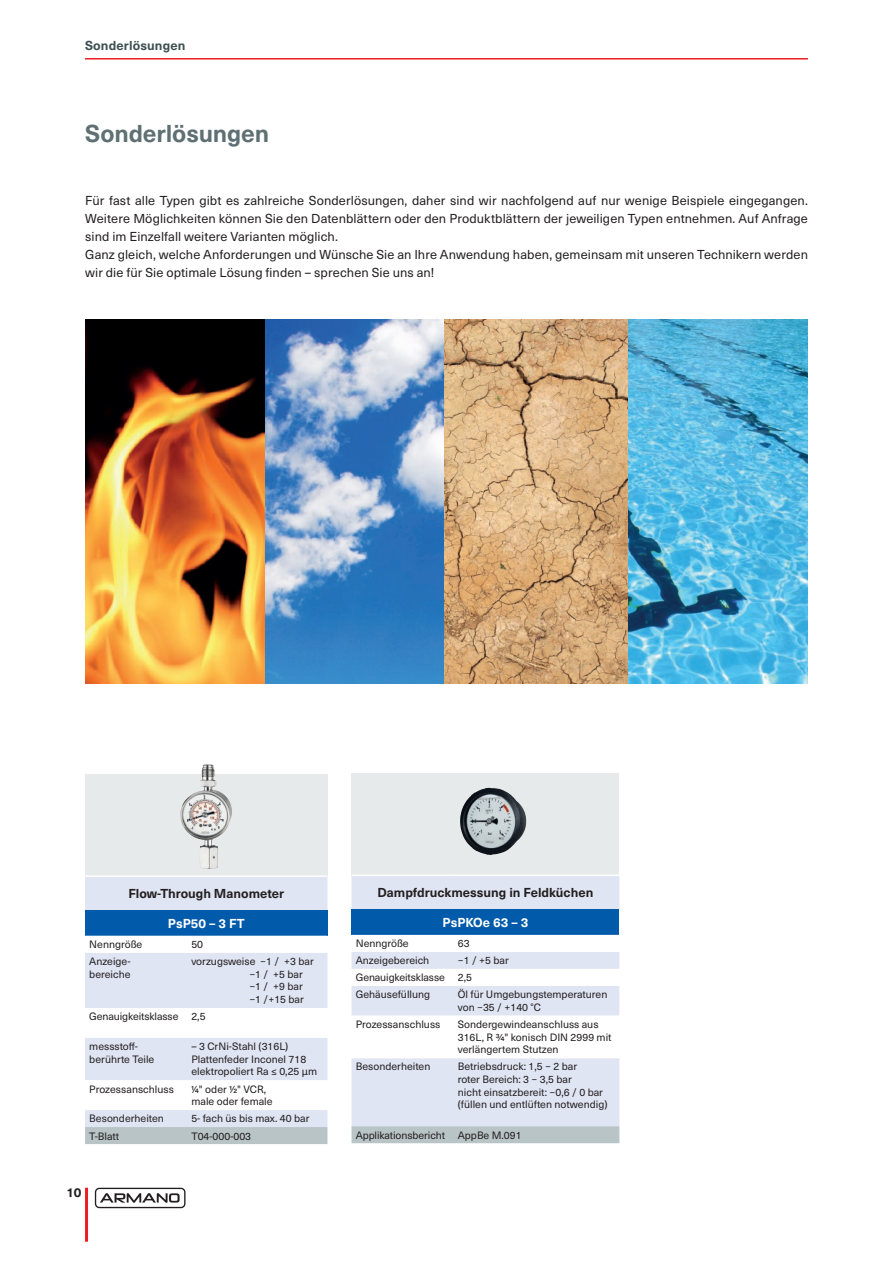
<style>
.page{position:relative;width:893px;height:1263px;background:#fff}
.page>*{position:absolute;margin:0;border:0;box-sizing:border-box;transform-origin:0 0}
.t1{font:700 24px "Neue Haas Unica W1 G";letter-spacing:-.005em;color:#5e7073}
.t2{font:12.75px/18px "Neue Haas Unica W1 G";letter-spacing:.01em;color:#231f20}
.t3{font:700 12.75px "Neue Haas Unica W1 G";color:#231f20}
.t4{font:700 12.75px "Neue Haas Unica W1 G";color:#fff}
.t5{font:700 12.75px "Neue Haas Unica W1 G";letter-spacing:.01em;color:#3d4f51}
.t6{font:10.5px/12.6px "Neue Haas Unica W1 G";color:#231f20}
</style>
<div class="page">
<hr style="left:85px;top:58px;width:723px;height:2px;background:#ee1d23">
<hr style="left:85px;top:1188px;width:3px;height:54px;background:#ee1d23">
<div style="left:95px;top:1188px;width:90px;height:20px;border:1px solid #231f20;border-radius:4px"></div>
<svg style="left:100px;top:1193px;width:80px;height:10px"></svg>
<div style="left:85px;top:774px;width:242px;height:102px;background:#e6eaeb"></div>
<div style="left:85px;top:877px;width:242px;height:250px;background:#e0e5f3"></div>
<div style="left:85px;top:910px;width:242px;height:26px;background:#015aaa"></div>
<svg style="left:85px;top:936px;width:242px;height:174px"></svg>
<div style="left:85px;top:1127px;width:242px;height:17px;background:#b9c4c6"></div>
<hr style="left:85px;top:875px;width:102px;height:2px;background:#fff">
<hr style="left:187px;top:875px;width:140px;height:2px;background:#fff">
<img style="left:200px;top:765px;width:4px;height:26px">
<div style="left:351px;top:773px;width:268px;height:102px;background:#e6eaeb"></div>
<div style="left:351px;top:876px;width:268px;height:250px;background:#e0e5f3"></div>
<div style="left:351px;top:909px;width:268px;height:26px;background:#015aaa"></div>
<svg style="left:351px;top:935px;width:268px;height:123px"></svg>
<div style="left:351px;top:1126px;width:268px;height:17px;background:#b9c4c6"></div>
<hr style="left:351px;top:874px;width:103px;height:2px;background:#fff">
<hr style="left:454px;top:874px;width:165px;height:2px;background:#fff">
<img style="left:465px;top:788px;width:24px;height:15px">
<img style="left:264px;top:320px;width:181px;height:363px">
<svg style="left:445px;top:320px;width:184px;height:363px;background:#d2aa7b"></svg>
<svg style="left:629px;top:320px;width:179px;height:363px;background:#54b3da"></svg>
<svg style="left:85px;top:320px;width:179px;height:363px;background:#a4692d"></svg>
<p class="t5" style="left:85px;top:36px;width:102px">Sonderlösungen</p>
<h1 class="t1" style="left:85px;top:115px;width:185px">Sonderlösungen</h1>
<p class="t2" style="left:85px;top:190px;width:724px">Für fast alle Typen gibt es zahlreiche Sonderlösungen, daher sind wir nachfolgend auf nur wenige Beispiele eingegangen.<br>Weitere Möglichkeiten können Sie den Datenblättern oder den Produktblättern der jeweiligen Typen entnehmen. Auf Anfrage sind im Einzelfall weitere Varianten möglich.<br>Ganz gleich, welche Anforderungen und Wünsche Sie an Ihre Anwendung haben, gemeinsam mit unseren Technikern werden wir die für Sie optimale Lösung finden – sprechen Sie uns an!</p>
<p class="t3" style="left:128px;top:884px;width:157px">Flow-Through Manometer</p>
<p class="t4" style="left:168px;top:913px;width:78px">PsP50 – 3 FT</p>
<p class="t6" style="left:89px;top:937px;width:54px">Nenngröße</p>
<p class="t6" style="left:191px;top:937px;width:13px">50</p>
<p class="t6" style="left:89px;top:954px;width:43px">Anzeige&shy;bereiche</p>
<p class="t6" style="left:249px;top:954px;width:66px;text-indent:-58px">vorzugsweise −1 / +3 bar −1 / +5 bar −1 / +9 bar −1 /+15 bar</p>
<p class="t6" style="left:89px;top:1010px;width:118px">Genauigkeitsklasse 2,5</p>
<p class="t6" style="left:89px;top:1039px;width:67px">messstoff&shy;berührte Teile</p>
<p class="t6" style="left:191px;top:1039px;width:127px">– 3 CrNi-Stahl (316L)<br>Plattenfeder Inconel 718 elektropoliert Ra ≤ 0,25 µm</p>
<p class="t6" style="left:89px;top:1082px;width:86px">Prozessanschluss</p>
<p class="t6" style="left:191px;top:1082px;width:83px">1/4" oder 1/2" VCR, male oder female</p>
<p class="t6" style="left:89px;top:1112px;width:76px">Besonderheiten</p>
<p class="t6" style="left:191px;top:1112px;width:120px">5- fach üs bis max. 40 bar</p>
<p class="t6" style="left:89px;top:1129px;width:31px">T-Blatt</p>
<p class="t6" style="left:191px;top:1129px;width:61px">T04-000-003</p>
<p class="t3" style="left:66px;top:1183px;width:17px">10</p>
<p class="t3" style="left:378px;top:883px;width:217px">Dampfdruckmessung in Feldküchen</p>
<p class="t4" style="left:443px;top:913px;width:87px">PsPKOe 63 – 3</p>
<p class="t6" style="left:356px;top:936px;width:54px">Nenngröße</p>
<p class="t6" style="left:458px;top:936px;width:13px">63</p>
<p class="t6" style="left:356px;top:953px;width:75px">Anzeigebereich</p>
<p class="t6" style="left:356px;top:951px;width:155px;line-height:17px;text-indent:102px">−1 / +5 bar<br>Genauigkeitsklasse 2,5<br>Gehäusefüllung</p>
<p class="t6" style="left:458px;top:987px;width:151px">Öl für Umgebungstemperaturen von −35 / +140 °C</p>
<p class="t6" style="left:356px;top:1017px;width:86px">Prozessanschluss</p>
<p class="t6" style="left:458px;top:1017px;width:155px">Sondergewindeanschluss aus<br>316L, R 3/4" konisch DIN 2999 mit verlängertem Stutzen</p>
<p class="t6" style="left:356px;top:1060px;width:76px">Besonderheiten</p>
<p class="t6" style="left:458px;top:1060px;width:151px">Betriebsdruck: 1,5 − 2 bar<br>roter Bereich: 3 − 3,5 bar<br>nicht einsatzbereit: −0,6 / 0 bar (füllen und entlüften notwendig)</p>
<p class="t6" style="left:356px;top:1128px;width:167px">Applikationsbericht AppBe M.091</p>
</div>
